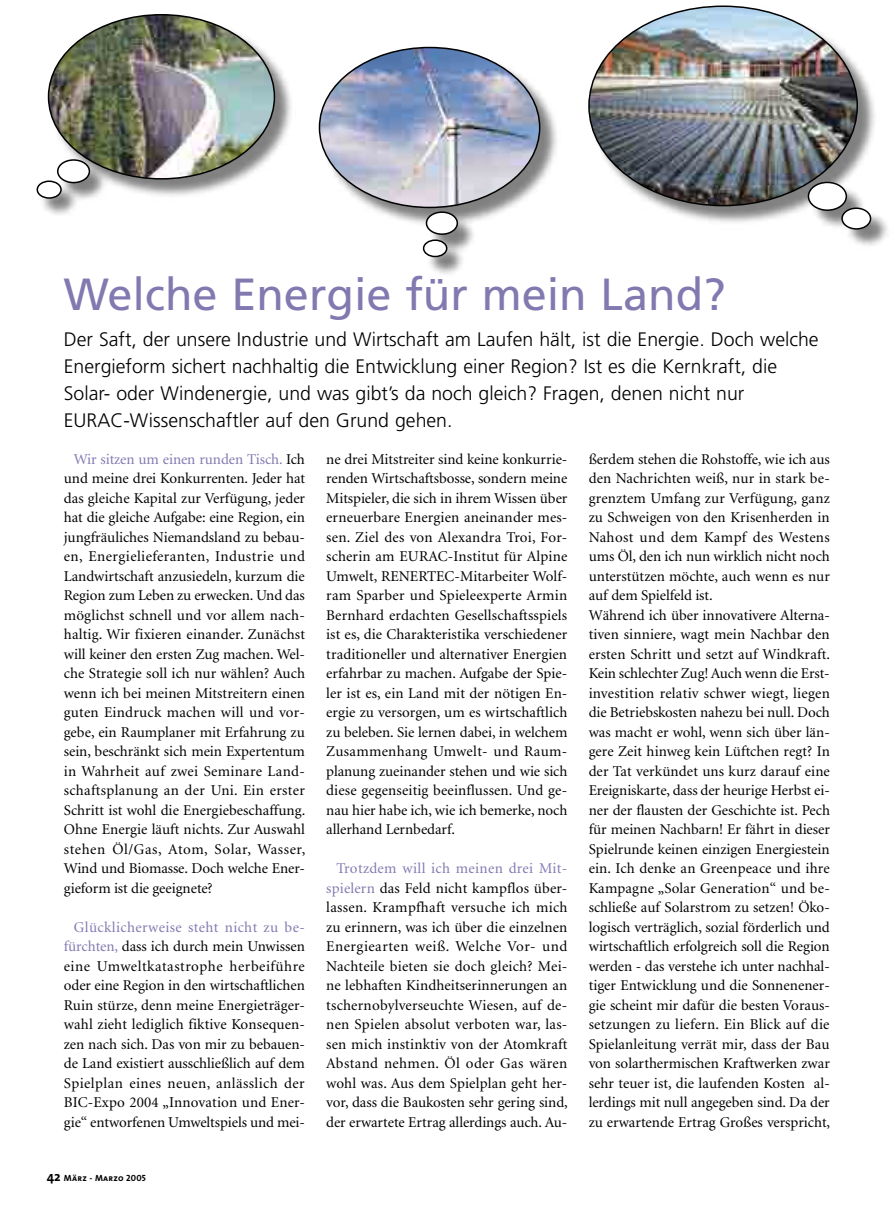
<style>
.page{position:relative;width:893px;height:1212px;background:#fff}
.page>*{position:absolute;margin:0;border:0;box-sizing:border-box;transform-origin:0 0}
.t1{font:45px "Frutiger";color:#8279b0}
.t2{font:300 19.5px/27px "Frutiger";color:#000}
.t3{font:15px/19.5px "Minion";color:#000;text-align:justify}
.t4{font:9px "The Sans Bold Caps";letter-spacing:.025em;color:#000}
.s1{color:#8279b0}
.s2{font-family:"The Sans";font-weight:700;font-size:13.5px}
</style>
<div class="page">
<div style="left:38px;top:15px;width:257px;height:204px;background:#000;opacity:.5"></div>
<img style="left:48px;top:15px;width:226px;height:164px;border-radius:50%">
<div style="left:58px;top:160px;width:31px;height:23px;background:#fff;border-radius:50%"></div>
<div style="left:57px;top:159px;width:33px;height:24px;border:2px solid #000;border-radius:50%"></div>
<div style="left:37px;top:181px;width:24px;height:17px;background:#fff;border-radius:50%"></div>
<div style="left:37px;top:180px;width:25px;height:19px;border:2px solid #000;border-radius:50%"></div>
<div style="left:319px;top:48px;width:241px;height:229px;background:#000;opacity:.5"></div>
<img style="left:319px;top:48px;width:220px;height:159px;border-radius:50%">
<div style="left:426px;top:212px;width:31px;height:22px;background:#fff;border-radius:50%"></div>
<div style="left:425px;top:211px;width:33px;height:24px;border:2px solid #000;border-radius:50%"></div>
<div style="left:423px;top:240px;width:23px;height:16px;background:#fff;border-radius:50%"></div>
<div style="left:423px;top:239px;width:24px;height:18px;border:2px solid #000;border-radius:50%"></div>
<div style="left:589px;top:6px;width:301px;height:244px;background:#000;opacity:.5"></div>
<img style="left:588px;top:6px;width:269px;height:200px;border-radius:50%">
<div style="left:808px;top:182px;width:38px;height:28px;background:#fff;border-radius:50%"></div>
<div style="left:807px;top:182px;width:39px;height:29px;border:1px solid #000;border-radius:50%"></div>
<svg style="left:841px;top:208px;width:29px;height:21px"></svg>
<div style="left:841px;top:207px;width:30px;height:23px;border:1px solid #000;border-radius:50%"></div>
<h1 class="t1" style="left:64px;top:268px;width:663px">Welche Energie für mein Land?</h1>
<p class="t2" style="left:64px;top:326px;width:756px">Der Saft, der unsere Industrie und Wirtschaft am Laufen hält, ist die Energie. Doch welche Energieform sichert nachhaltig die Entwicklung einer Region? Ist es die Kernkraft, die Solar- oder Windenergie, und was gibt’s da noch gleich? Fragen, denen nicht nur EURAC-Wissenschaftler auf den Grund gehen.</p>
<p class="t3" style="left:64px;top:450px;width:243px;text-indent:10px"><span class="s1">Wir sitzen um einen runden Tisch.</span> Ich und meine drei Konkurrenten. Jeder hat das gleiche Kapital zur Verfügung, jeder hat die gleiche Aufgabe: eine Region, ein jungfräuliches Niemandsland zu bebau&shy;en, Energielieferanten, Industrie und Landwirtschaft anzusiedeln, kurzum die Region zum Leben zu erwecken. Und das möglichst schnell und vor allem nach&shy;haltig. Wir fixieren einander. Zunächst will keiner den ersten Zug machen. Wel&shy;che Strategie soll ich nur wählen? Auch wenn ich bei meinen Mitstreitern einen guten Eindruck machen will und vor&shy;gebe, ein Raumplaner mit Erfahrung zu sein, beschränkt sich mein Expertentum in Wahrheit auf zwei Seminare Land&shy;schaftsplanung an der Uni. Ein erster Schritt ist wohl die Energiebeschaffung.<br>Ohne Energie läuft nichts. Zur Auswahl stehen Öl/Gas, Atom, Solar, Wasser, Wind und Biomasse. Doch welche Ener&shy;gieform ist die geeignete?</p>
<p class="t3" style="left:64px;top:918px;width:242px;text-indent:10px"><span class="s1">Glücklicherweise steht nicht zu be&shy;fürchten,</span> dass ich durch mein Unwissen eine Umweltkatastrophe herbeiführe oder eine Region in den wirtschaftlichen Ruin stürze, denn meine Energieträger&shy;wahl zieht lediglich fiktive Konsequen&shy;zen nach sich. Das von mir zu bebauen&shy;de Land existiert ausschließlich auf dem Spielplan eines neuen, anlässlich der BIC-Expo 2004 „Innovation und Ener&shy;gie“ entworfenen Umweltspiels und mei-</p>
<p class="t4" style="left:47px;top:1170px;width:101px"><span class="s2">42</span> März - Marzo 2005</p>
<p class="t3" style="left:326px;top:450px;width:242px">ne drei Mitstreiter sind keine konkurrie&shy;renden Wirtschaftsbosse, sondern meine Mitspieler, die sich in ihrem Wissen über erneuerbare Energien aneinander mes&shy;sen. Ziel des von Alexandra Troi, For&shy;scherin am EURAC-Institut für Alpine Umwelt, RENERTEC-Mitarbeiter Wolf&shy;ram Sparber und Spieleexperte Armin Bernhard erdachten Gesellschaftsspiels ist es, die Charakteristika verschiedener traditioneller und alternativer Energien erfahrbar zu machen. Aufgabe der Spie&shy;ler ist es, ein Land mit der nötigen En&shy;ergie zu versorgen, um es wirtschaftlich zu beleben. Sie lernen dabei, in welchem Zusammenhang Umwelt- und Raum&shy;planung zueinander stehen und wie sich diese gegenseitig beeinflussen. Und ge&shy;nau hier habe ich, wie ich bemerke, noch allerhand Lernbedarf.</p>
<p class="t3" style="left:326px;top:859px;width:243px;text-indent:10px"><span class="s1">Trotzdem will ich meinen drei Mit&shy;spielern</span> das Feld nicht kampflos über&shy;lassen. Krampfhaft versuche ich mich zu erinnern, was ich über die einzelnen Energiearten weiß. Welche Vor- und Nachteile bieten sie doch gleich? Mei&shy;ne lebhaften Kindheitserinnerungen an tschernobylverseuchte Wiesen, auf de&shy;nen Spielen absolut verboten war, las&shy;sen mich instinktiv von der Atomkraft Abstand nehmen. Öl oder Gas wären wohl was. Aus dem Spielplan geht her&shy;vor, dass die Baukosten sehr gering sind, der erwartete Ertrag allerdings auch. Au-</p>
<p class="t3" style="left:588px;top:450px;width:243px;text-align:left">ßerdem stehen die Rohstoffe, wie ich aus den Nachrichten weiß, nur in stark be&shy;grenztem Umfang zur Verfügung, ganz zu Schweigen von den Krisenherden in Nahost und dem Kampf des Westens ums Öl, den ich nun wirklich nicht noch unterstützen möchte, auch wenn es nur auf dem Spielfeld ist.<br>Während ich über innovativere Alterna&shy;tiven sinniere, wagt mein Nachbar den ersten Schritt und setzt auf Windkraft.<br>Kein schlechter Zug! Auch wenn die Erst&shy;investition relativ schwer wiegt, liegen die Betriebskosten nahezu bei null. Doch was macht er wohl, wenn sich über län&shy;gere Zeit hinweg kein Lüftchen regt? In der Tat verkündet uns kurz darauf eine Ereigniskarte, dass der heurige Herbst ei&shy;ner der flausten der Geschichte ist. Pech für meinen Nachbarn! Er fährt in dieser Spielrunde keinen einzigen Energiestein ein. Ich denke an Greenpeace und ihre Kampagne „Solar Generation“ und be&shy;schließe auf Solarstrom zu setzen! Öko&shy;logisch verträglich, sozial förderlich und wirtschaftlich erfolgreich soll die Region werden - das verstehe ich unter nachhal&shy;tiger Entwicklung und die Sonnenener&shy;gie scheint mir dafür die besten Voraus&shy;setzungen zu liefern. Ein Blick auf die Spielanleitung verrät mir, dass der Bau von solarthermischen Kraftwerken zwar sehr teuer ist, die laufenden Kosten al&shy;lerdings mit null angegeben sind. Da der zu erwartende Ertrag Großes verspricht,</p>
</div>
